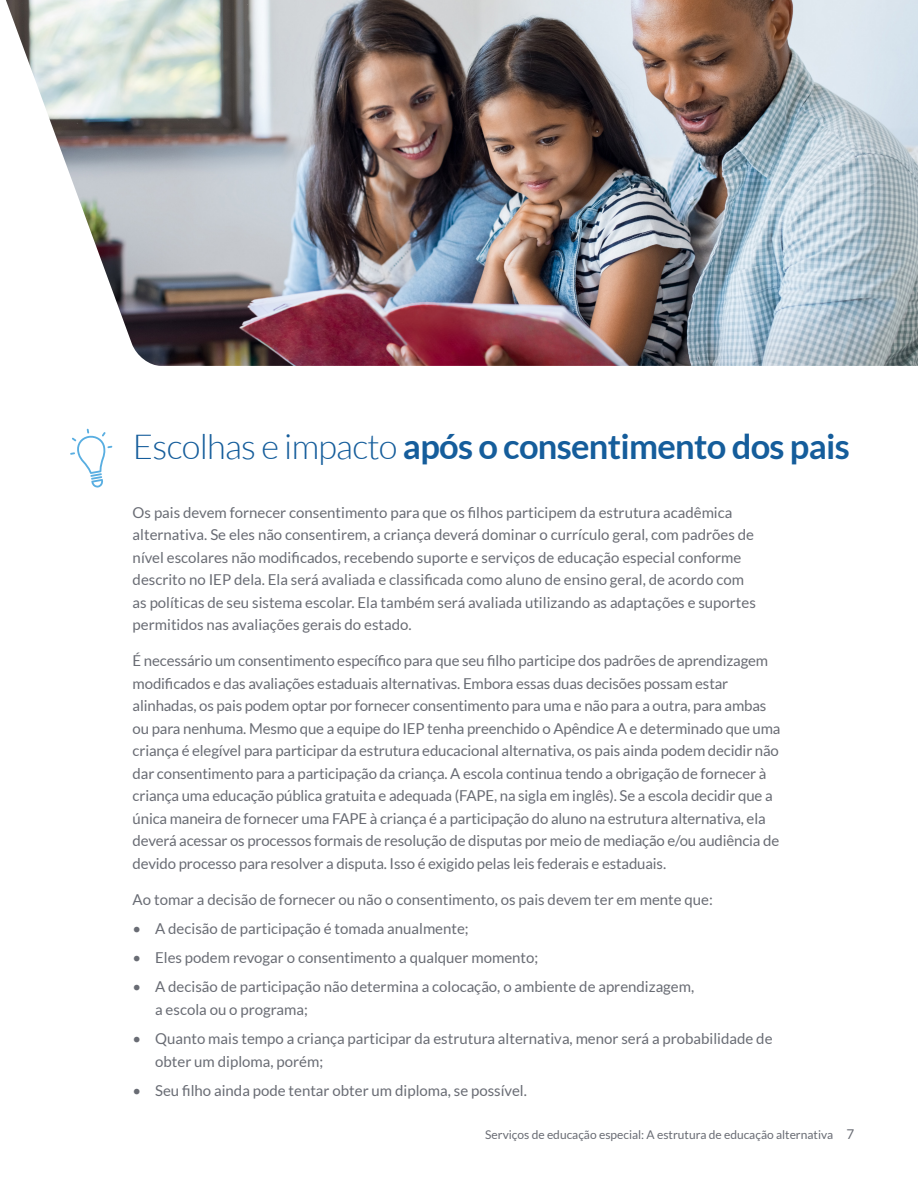
<style>
.page{position:relative;width:918px;height:1188px;background:#fff}
.page>*{position:absolute;margin:0;border:0;box-sizing:border-box;transform-origin:0 0}
.H1_line1{font:700 34.5px "Lato";letter-spacing:-.02em;color:#155d9b}
.Body_Text_Main{font:15px/22.5px "Lato";letter-spacing:-.01em;color:#696c74}
.Bullet_Body_text{font:15px/22.5px "Lato";color:#696c74}
.t1{font:12px "Lato";color:#696c74}
.s1{font-weight:300}
.s2{font-size:13.5px}
</style>
<div class="page">
<img style="left:6px;top:0;width:912px;height:366px">
<svg style="left:70px;top:429px;width:42px;height:59px"></svg>
<p class="H1_line1" style="left:133px;top:426px;width:718px"><span class="s1">Escolhas e impacto</span> após o consentimento dos pais</p>
<p class="Body_Text_Main" style="left:133px;top:501px;width:625px">Os pais devem fornecer consentimento para que os filhos participem da estrutura acadêmica alternativa. Se eles não consentirem, a criança deverá dominar o currículo geral, com padrões de nível escolares não modificados, recebendo suporte e serviços de educação especial conforme descrito no IEP dela. Ela será avaliada e classificada como aluno de ensino geral, de acordo com as políticas de seu sistema escolar. Ela também será avaliada utilizando as adaptações e suportes permitidos nas avaliações gerais do estado.</p>
<p class="Body_Text_Main" style="left:133px;top:649px;width:649px">É necessário um consentimento específico para que seu filho participe dos padrões de aprendizagem modificados e das avaliações estaduais alternativas. Embora essas duas decisões possam estar alinhadas, os pais podem optar por fornecer consentimento para uma e não para a outra, para ambas ou para nenhuma. Mesmo que a equipe do IEP tenha preenchido o Apêndice A e determinado que uma criança é elegível para participar da estrutura educacional alternativa, os pais ainda podem decidir não dar consentimento para a participação da criança. A escola continua tendo a obrigação de fornecer à criança uma educação pública gratuita e adequada (FAPE, na sigla em inglês). Se a escola decidir que a única maneira de fornecer uma FAPE à criança é a participação do aluno na estrutura alternativa, ela deverá acessar os processos formais de resolução de disputas por meio de mediação e/ou audiência de devido processo para resolver a disputa. Isso é exigido pelas leis federais e estaduais.</p>
<p class="Body_Text_Main" style="left:133px;top:888px;width:582px">Ao tomar a decisão de fornecer ou não o consentimento, os pais devem ter em mente que:</p>
<p class="Bullet_Body_text" style="left:133px;top:917px;width:338px">• A decisão de participação é tomada anualmente;</p>
<p class="Bullet_Body_text" style="left:133px;top:946px;width:407px">• Eles podem revogar o consentimento a qualquer momento;</p>
<p class="Bullet_Body_text" style="left:155px;top:976px;width:541px;text-indent:-22px">• A decisão de participação não determina a colocação, o ambiente de aprendizagem, a escola ou o programa;</p>
<p class="Bullet_Body_text" style="left:155px;top:1027px;width:619px;text-indent:-22px">• Quanto mais tempo a criança participar da estrutura alternativa, menor será a probabilidade de obter um diploma, porém;</p>
<p class="Bullet_Body_text" style="left:133px;top:1079px;width:396px">• Seu filho ainda pode tentar obter um diploma, se possível.</p>
<p class="t1" style="left:485px;top:1128px;width:371px">Serviços de educação especial: A estrutura de educação alternativa <span class="s2">7</span></p>
</div>
